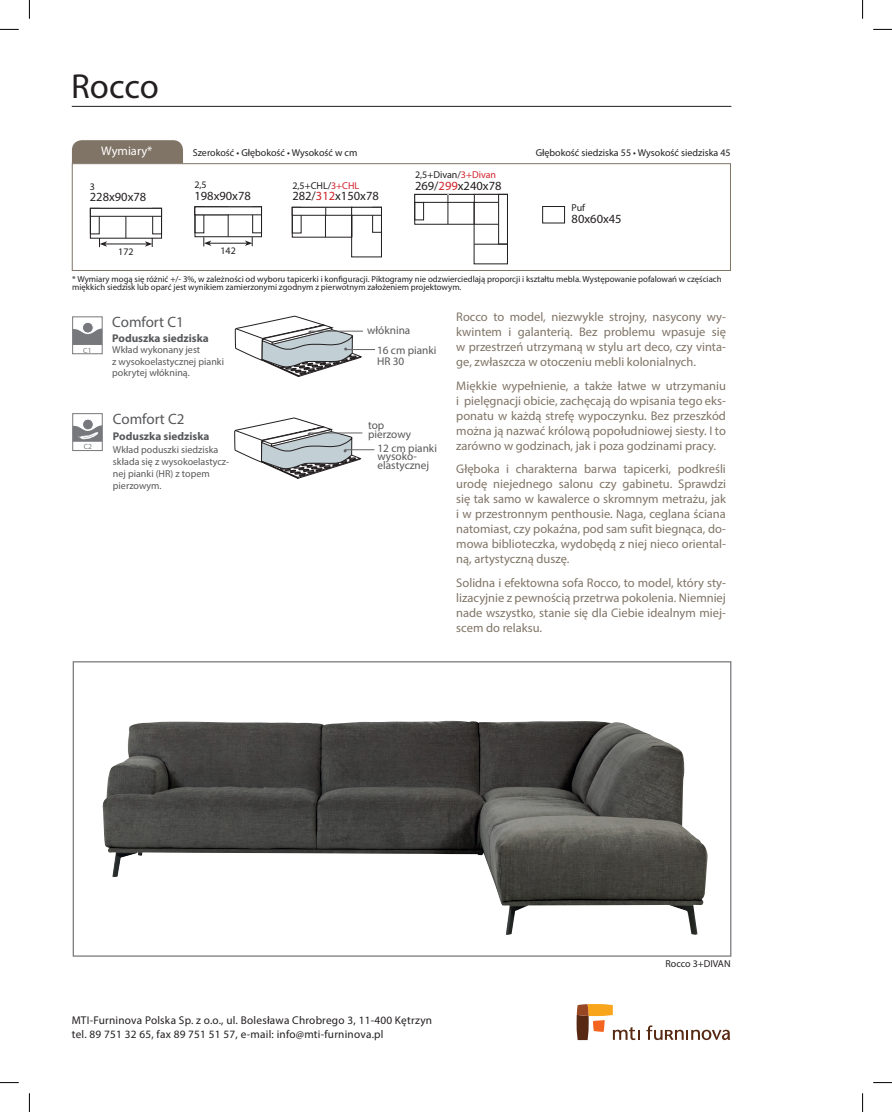
<style>
.page{position:relative;width:892px;height:1112px;background:#fff}
.page>*{position:absolute;margin:0;border:0;box-sizing:border-box;transform-origin:0 0}
.t1{font:34.75px "Myriad Pro";letter-spacing:-.005em;color:#231f20}
.t2{font:15px "Myriad Pro";color:#57585a}
.t3{font:12.5px/15px "Myriad Pro";color:#807466;text-align:justify}
.t4{font:12.5px "Myriad Pro";color:#231f20}
.t5{font:12.5px "Myriad Pro";color:#fff}
.t6{font:11.25px/13.5px "Myriad Pro";letter-spacing:.02em;color:#231f20}
.t7{font:11.25px/8.8px "Myriad Pro";color:#57585a}
.t8{font:700 11.25px "Myriad Pro";color:#57585a}
.t9{font:10px/12px "Myriad Pro";color:#57585a}
.t10{font:10px "Myriad Pro";color:#231f20}
.t11{font:8.75px/8.8px "Myriad Pro";color:#231f20}
.t12{font:7.5px "Myriad Pro";color:#76787b}
.s1{color:#d1232a}
</style>
<div class="page">
<hr style="left:72px;top:106px;width:659px;height:1px;background:#231f20">
<div style="left:72px;top:140px;width:111px;height:23px;background:#807466"></div>
<svg style="left:576px;top:1004px;width:63px;height:35px"></svg>
<svg style="left:646px;top:1025px;width:84px;height:14px"></svg>
<div style="left:72px;top:163px;width:658px;height:108px;border:1px solid #807466"></div>
<div style="left:351px;top:207px;width:31px;height:50px;border:1px solid #231f20"></div>
<div style="left:292px;top:207px;width:9px;height:26px;border:1px solid #231f20"></div>
<div style="left:414px;top:202px;width:10px;height:18px;border:1px solid #231f20"></div>
<div style="left:292px;top:207px;width:34px;height:8px;background:#fff;border:1px solid #231f20"></div>
<div style="left:414px;top:194px;width:34px;height:8px;background:#fff;border:1px solid #231f20"></div>
<div style="left:474px;top:194px;width:33px;height:8px;border:1px solid #231f20"></div>
<div style="left:325px;top:207px;width:27px;height:8px;border:1px solid #231f20"></div>
<div style="left:447px;top:194px;width:27px;height:8px;border:1px solid #231f20"></div>
<svg style="left:325px;top:215px;width:1px;height:22px"></svg>
<svg style="left:351px;top:215px;width:1px;height:22px"></svg>
<svg style="left:474px;top:202px;width:1px;height:22px"></svg>
<div style="left:542px;top:206px;width:22px;height:17px;border:1px solid #231f20"></div>
<div style="left:72px;top:413px;width:31px;height:38px;border:1px solid #76787b"></div>
<svg style="left:73px;top:419px;width:29px;height:22px"></svg>
<div style="left:72px;top:316px;width:30px;height:38px;border:1px solid #76787b"></div>
<svg style="left:73px;top:322px;width:29px;height:23px"></svg>
<hr style="left:345px;top:349px;width:30px;height:1px;background:#636366">
<svg style="left:234px;top:315px;width:140px;height:164px"></svg>
<img style="left:102px;top:720px;width:605px;height:214px">
<div style="left:195px;top:206px;width:67px;height:31px;border:1px solid #231f20"></div>
<div style="left:252px;top:206px;width:10px;height:27px;border:1px solid #231f20"></div>
<div style="left:194px;top:206px;width:68px;height:9px;background:#fff;border:1px solid #231f20"></div>
<svg style="left:228px;top:215px;width:1px;height:21px"></svg>
<hr style="left:209px;top:243px;width:38px;height:1px;background:#231f20">
<svg style="left:203px;top:237px;width:8px;height:9px"></svg>
<svg style="left:245px;top:237px;width:8px;height:9px"></svg>
<div style="left:152px;top:208px;width:10px;height:26px;border:1px solid #231f20"></div>
<div style="left:90px;top:208px;width:9px;height:26px;border:1px solid #231f20"></div>
<div style="left:90px;top:208px;width:72px;height:8px;background:#fff;border:1px solid #231f20"></div>
<svg style="left:126px;top:216px;width:1px;height:22px"></svg>
<hr style="left:105px;top:244px;width:42px;height:1px;background:#231f20">
<svg style="left:99px;top:238px;width:8px;height:9px"></svg>
<svg style="left:145px;top:238px;width:8px;height:9px"></svg>
<div style="left:372px;top:207px;width:10px;height:25px;background:#fff;border:1px solid #231f20"></div>
<div style="left:351px;top:207px;width:31px;height:8px;background:#fff;border:1px solid #231f20"></div>
<hr style="left:447px;top:194px;width:1px;height:30px;background:#231f20">
<div style="left:498px;top:194px;width:9px;height:50px;background:#fff;border:1px solid #231f20"></div>
<hr style="left:474px;top:244px;width:33px;height:1px;background:#231f20">
<svg style="left:0;top:29px;width:19px;height:1px"></svg>
<svg style="left:873px;top:29px;width:18px;height:1px"></svg>
<svg style="left:0;top:1082px;width:19px;height:1px"></svg>
<svg style="left:873px;top:1082px;width:18px;height:1px"></svg>
<svg style="left:29px;top:0;width:1px;height:19px"></svg>
<svg style="left:29px;top:1093px;width:1px;height:18px"></svg>
<svg style="left:862px;top:0;width:1px;height:19px"></svg>
<svg style="left:862px;top:1093px;width:1px;height:18px"></svg>
<h1 class="t1" style="left:71px;top:65px;width:89px">Rocco</h1>
<p class="t5" style="left:101px;top:143px;width:53px">Wymiary*</p>
<p class="t10" style="left:193px;top:146px;width:166px">Szerokość • Głębokość • Wysokość w cm</p>
<p class="t10" style="left:535px;top:146px;width:196px">Głębokość siedziska 55 • Wysokość siedziska 45</p>
<p class="t10" style="left:90px;top:180px;width:7px">3</p>
<p class="t4" style="left:90px;top:189px;width:58px">228x90x78</p>
<p class="t10" style="left:118px;top:245px;width:17px">172</p>
<p class="t10" style="left:194px;top:179px;width:14px">2,5</p>
<p class="t4" style="left:194px;top:187px;width:58px">198x90x78</p>
<p class="t10" style="left:220px;top:244px;width:17px">142</p>
<p class="t10" style="left:292px;top:179px;width:68px">2,5+CHL/<span class="s1">3+CHL</span></p>
<p class="t4" style="left:292px;top:188px;width:88px">282/<span class="s1">312</span>x150x78</p>
<p class="t10" style="left:415px;top:169px;width:83px">2,5+Divan/<span class="s1">3+Divan</span></p>
<p class="t4" style="left:415px;top:178px;width:88px">269/<span class="s1">299</span>x240x78</p>
<p class="t10" style="left:571px;top:202px;width:15px">Puf</p>
<p class="t4" style="left:571px;top:211px;width:52px">80x60x45</p>
<p class="t11" style="left:72px;top:274px;width:651px">* Wymiary mogą się różnić +/- 3%, w zależności od wyboru tapicerki i konfiguracji. Piktogramy nie odzwierciedlają proporcji i kształtu mebla. Występowanie pofalowań w częściach miękkich siedzisk lub oparć jest wynikiem zamierzonymi zgodnym z pierwotnym założeniem projektowym.</p>
<p class="t12" style="left:83px;top:345px;width:10px">C1</p>
<p class="t12" style="left:84px;top:441px;width:10px">C2</p>
<p class="t2" style="left:112px;top:313px;width:73px">Comfort C1</p>
<p class="t8" style="left:112px;top:331px;width:98px">Poduszka siedziska</p>
<p class="t9" style="left:112px;top:344px;width:113px;line-height:11.4px">Wkład wykonany jest<br>z wysokoelastycznej pianki pokrytej włókniną.</p>
<p class="t2" style="left:113px;top:409px;width:73px">Comfort C2</p>
<p class="t8" style="left:113px;top:429px;width:98px">Poduszka siedziska</p>
<p class="t9" style="left:113px;top:443px;width:118px">Wkład poduszki siedziska składa się z wysokoelastycz&shy;nej pianki (HR) z topem pierzowym.</p>
<p class="t7" style="left:377px;top:320px;width:61px;line-height:19.8px;text-indent:-10px">włóknina<br>16 cm pianki</p>
<p class="t7" style="left:377px;top:356px;width:29px">HR 30</p>
<p class="t7" style="left:368px;top:420px;width:44px">top pierzowy</p>
<p class="t7" style="left:377px;top:443px;width:61px">12 cm pianki wysoko&shy;elastycznej</p>
<p class="t3" style="left:456px;top:309px;width:271px">Rocco to model, niezwykle strojny, nasycony wy&shy;kwintem i galanterią. Bez problemu wpasuje się w przestrzeń utrzymaną w stylu art deco, czy vinta&shy;ge, zwłaszcza w otoczeniu mebli kolonialnych.</p>
<p class="t3" style="left:456px;top:377px;width:271px">Miękkie wypełnienie, a także łatwe w utrzymaniu i pielęgnacji obicie, zachęcają do wpisania tego eks&shy;ponatu w każdą strefę wypoczynku. Bez przeszkód można ją nazwać królową popołudniowej siesty. I to zarówno w godzinach, jak i poza godzinami pracy.</p>
<p class="t3" style="left:456px;top:461px;width:271px">Głęboka i charakterna barwa tapicerki, podkreśli urodę niejednego salonu czy gabinetu. Sprawdzi się tak samo w kawalerce o skromnym metrażu, jak i w przestronnym penthousie. Naga, ceglana ściana natomiast, czy pokaźna, pod sam sufit biegnąca, do&shy;mowa biblioteczka, wydobędą z niej nieco oriental&shy;ną, artystyczną duszę.</p>
<p class="t3" style="left:456px;top:575px;width:271px">Solidna i efektowna sofa Rocco, to model, który sty&shy;lizacyjnie z pewnością przetrwa pokolenia. Niemniej nade wszystko, stanie się dla Ciebie idealnym miej&shy;scem do relaksu.</p>
<p class="t6" style="left:72px;top:1013px;width:362px">MTI-Furninova Polska Sp. z o.o., ul. Bolesława Chrobrego 3, 11-400 Kętrzyn tel. 89 751 32 65, fax 89 751 51 57, e-mail: info@mti-furninova.pl</p>
<p class="t10" style="left:665px;top:957px;width:67px">Rocco 3+DIVAN</p>
</div>
